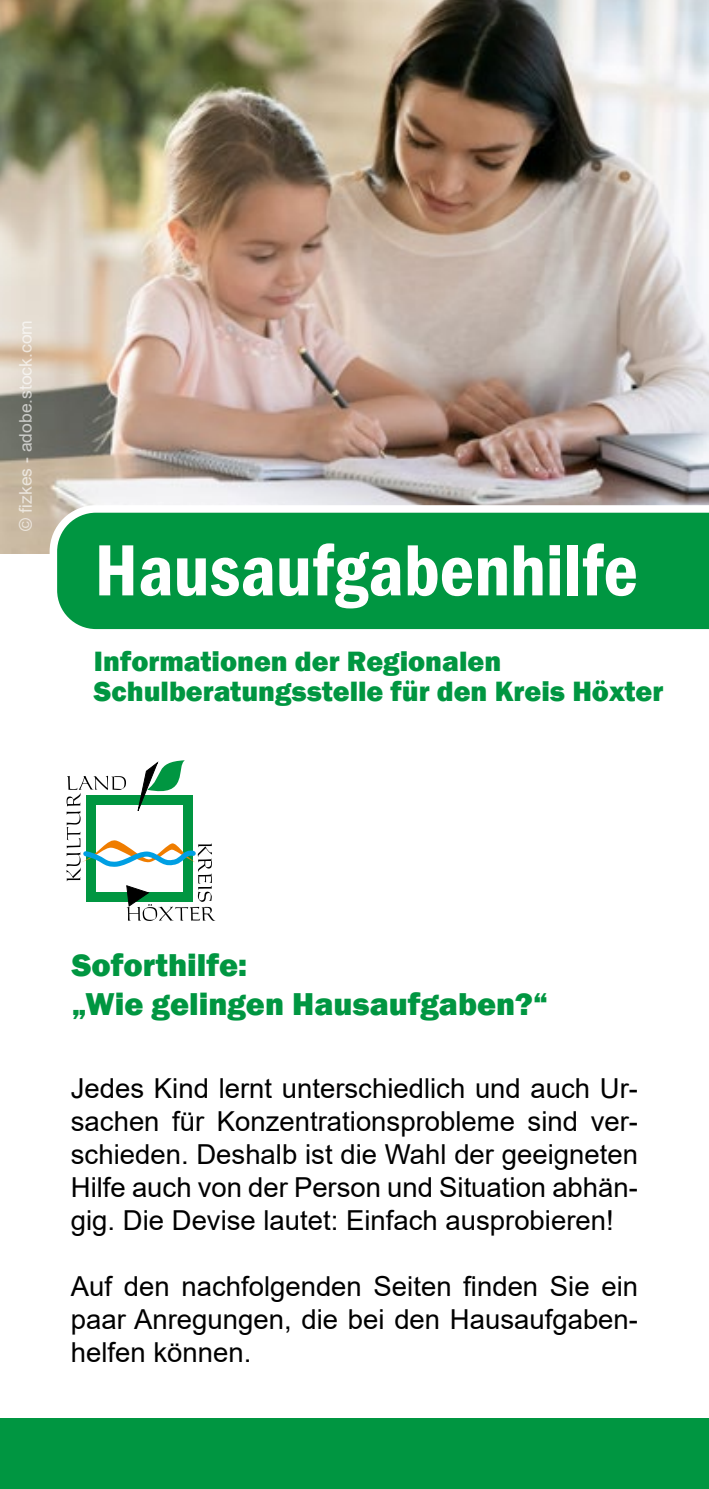
<style>
.page{position:relative;width:709px;height:1489px;background:#fff}
.page>*{position:absolute;margin:0;border:0;box-sizing:border-box;transform-origin:0 0}
.t1{font:600 condensed 75px "Franklin Gothic";color:#fff}
.t2{font:800 32.5px/39px "Franklin Gothic";color:#009641}
.t3{font:800 28.75px/30px "Franklin Gothic";color:#009641}
.t4{font:27.5px/33px "Arial";color:#000;text-align:justify}
.t5{font:17.5px "Arial";color:#fff}
</style>
<div class="page">
<img style="left:0;top:0;width:709px;height:553px">
<svg style="left:46px;top:501px;width:663px;height:129px;background:#1ca055"></svg>
<svg style="left:66px;top:760px;width:148px;height:160px"></svg>
<div style="left:0;top:1417px;width:709px;height:71px;background:#009641"></div>
<p class="t5" style="left:14px;top:530px;width:212px;rotate:-90deg">© fizkes - adobe.stock.com</p>
<h1 class="t1" style="left:95px;top:520px;width:545px">Hausaufgabenhilfe</h1>
<p class="t3" style="left:94px;top:646px;width:571px">Informationen der Regionalen<br>Schulberatungsstelle für den Kreis Höxter</p>
<p class="t2" style="left:72px;top:945px;width:477px">Soforthilfe:<br>„Wie gelingen Hausaufgaben?“</p>
<p class="t4" style="left:71px;top:1071px;width:568px">Jedes Kind lernt unterschiedlich und auch Ur&shy;sachen für Konzentrationsprobleme sind ver&shy;schieden. Deshalb ist die Wahl der geeigneten Hilfe auch von der Person und Situation abhän&shy;gig. Die Devise lautet: Einfach ausprobieren!</p>
<p class="t4" style="left:71px;top:1269px;width:568px">Auf den nachfolgenden Seiten finden Sie ein paar Anregungen, die bei den Hausaufgaben&shy;helfen können.</p>
</div>
